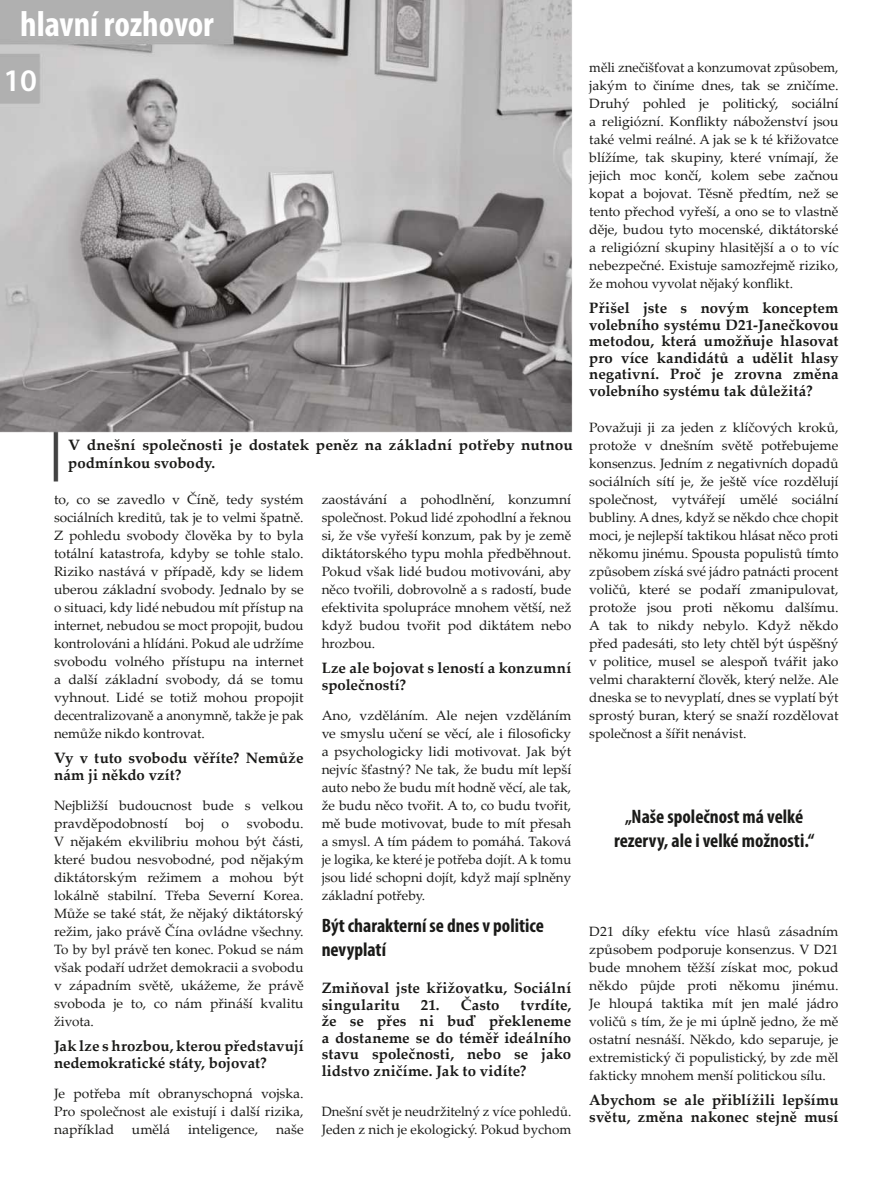
<style>
.page{position:relative;width:893px;height:1191px;background:#fff}
.page>*{position:absolute;margin:0;border:0;box-sizing:border-box;transform-origin:0 0}
.t1{font:700 condensed 36px "Myriad Pro";color:#fff}
.t2{font:600 31.5px "Myriad Pro";color:#fff}
.t3{font:700 condensed 19.5px/23.4px "Myriad Pro";color:#1a1a18}
.t4{font:700 15px/16.5px "Palatino Linotype";letter-spacing:.005em;color:#1a1a18}
.t5{font:13.5px/18px "Palatino Linotype";color:#1a1a18;text-align:justify}
</style>
<div class="page">
<img style="left:0;top:0;width:573px;height:433px">
<h1 class="t1" style="left:20px;top:1px;width:195px">hlavní rozhovor</h1>
<h2 class="t2" style="left:3px;top:60px;width:35px">10</h2>
<p class="t4" style="left:68px;top:438px;width:506px;line-height:18px">V dnešní společnosti je dostatek peněz na základní potřeby nutnou podmínkou svobody.</p>
<p class="t5" style="left:54px;top:492px;width:251px">to, co se zavedlo v Číně, tedy systém sociálních kreditů, tak je to velmi špatně.<br>Z pohledu svobody člověka by to byla totální katastrofa, kdyby se tohle stalo.<br>Riziko nastává v případě, kdy se lidem uberou základní svobody. Jednalo by se o situaci, kdy lidé nebudou mít přístup na internet, nebudou se moct propojit, budou kontrolováni a hlídáni. Pokud ale udržíme svobodu volného přístupu na internet a další základní svobody, dá se tomu vyhnout. Lidé se totiž mohou propojit decentralizovaně a anonymně, takže je pak nemůže nikdo kontrovat.</p>
<p class="t4" style="left:54px;top:751px;width:251px">Vy v tuto svobodu věříte? Nemůže nám ji někdo vzít?</p>
<p class="t5" style="left:54px;top:798px;width:251px">Nejbližší budoucnost bude s velkou pravděpodobností</p>
<p class="t5" style="left:54px;top:816px;width:251px;text-indent:193px">svobodu.<br>V nějakém ekvilibriu mohou být části, které budou nesvobodné, pod nějakým diktátorským režimem a mohou být lokálně stabilní. Třeba Severní Korea.<br>Může se také stát, že nějaký diktátorský režim, jako právě Čína ovládne všechny.<br>To by byl právě ten konec. Pokud se nám však podaří udržet demokracii a svobodu v západním světě, ukážeme, že právě svoboda je to, co nám přináší kvalitu života.</p>
<p class="t4" style="left:54px;top:1039px;width:251px">Jak lze s hrozbou, kterou představují nedemokratické státy, bojovat?</p>
<p class="t5" style="left:54px;top:1086px;width:251px">Je potřeba mít obranyschopná vojska.<br>Pro společnost ale existují i další rizika, například</p>
<p class="t5" style="left:185px;top:816px;width:20px">boj</p>
<p class="t5" style="left:222px;top:816px;width:9px">o</p>
<p class="t5" style="left:132px;top:1122px;width:40px">umělá</p>
<p class="t5" style="left:188px;top:1122px;width:72px">inteligence,</p>
<p class="t5" style="left:276px;top:1122px;width:29px">naše</p>
<p class="t5" style="left:322px;top:492px;width:251px">zaostávání a pohodlnění, konzumní společnost. Pokud lidé zpohodlní a řeknou si, že vše vyřeší konzum, pak by je země diktátorského typu mohla předběhnout.<br>Pokud však lidé budou motivováni, aby něco tvořili, dobrovolně a s radostí, bude efektivita spolupráce mnohem větší, než když budou tvořit pod diktátem nebo hrozbou.</p>
<p class="t4" style="left:322px;top:661px;width:251px">Lze ale bojovat s leností a konzumní společností?</p>
<p class="t5" style="left:322px;top:708px;width:251px">Ano, vzděláním. Ale nejen vzděláním ve smyslu učení se věcí, ale i filosoficky a psychologicky lidi motivovat. Jak být nejvíc šťastný? Ne tak, že budu mít lepší auto nebo že budu mít hodně věcí, ale tak, že budu něco tvořit. A to, co budu tvořit, mě bude motivovat, bude to mít přesah a smysl. A tím pádem to pomáhá. Taková je logika, ke které je potřeba dojít. A k tomu jsou lidé schopni dojít, když mají splněny základní potřeby.</p>
<h3 class="t3" style="left:322px;top:913px;width:224px">Být charakterní se dnes v politice nevyplatí</h3>
<p class="t4" style="left:322px;top:981px;width:251px">Zmiňoval jste křižovatku, Sociální singularitu</p>
<p class="t4" style="left:421px;top:998px;width:80px">21. Často</p>
<p class="t4" style="left:322px;top:998px;width:251px;text-align:justify;text-indent:199px">tvrdíte, že se přes ni buď překleneme a dostaneme se do téměř ideálního stavu společnosti, nebo se jako lidstvo zničíme. Jak to vidíte?</p>
<p class="t5" style="left:322px;top:1104px;width:251px">Dnešní svět je neudržitelný z více pohledů.<br>Jeden z nich je ekologický. Pokud bychom</p>
<p class="t5" style="left:589px;top:60px;width:251px">měli znečišťovat a konzumovat způsobem, jakým to činíme dnes, tak se zničíme.<br>Druhý pohled je politický, sociální a religiózní. Konflikty náboženství jsou také velmi reálné. A jak se k té křižovatce blížíme, tak skupiny, které vnímají, že jejich moc končí, kolem sebe začnou kopat a bojovat. Těsně předtím, než se tento přechod vyřeší, a ono se to vlastně děje, budou tyto mocenské, diktátorské a religiózní skupiny hlasitější a o to víc nebezpečné. Existuje samozřejmě riziko, že mohou vyvolat nějaký konflikt.</p>
<p class="t4" style="left:589px;top:301px;width:251px;text-align:justify">Přišel jste s novým konceptem volebního systému D21-Janečkovou metodou, která umožňuje hlasovat pro více kandidátů a udělit hlasy negativní. Proč je zrovna změna volebního systému tak důležitá?</p>
<p class="t5" style="left:589px;top:420px;width:251px">Považuji ji za jeden z klíčových kroků, protože v dnešním světě potřebujeme konsenzus. Jedním z negativních dopadů sociálních sítí je, že ještě více rozdělují společnost, vytvářejí umělé sociální bubliny. A dnes, když se někdo chce chopit moci, je nejlepší taktikou hlásat něco proti někomu jinému. Spousta populistů tímto způsobem získá své jádro patnácti procent voličů, které se podaří zmanipulovat, protože jsou proti někomu dalšímu.<br>A tak to nikdy nebylo. Když někdo před padesáti, sto lety chtěl být úspěšný v politice, musel se alespoň tvářit jako velmi charakterní člověk, který nelže. Ale dneska se to nevyplatí, dnes se vyplatí být sprostý buran, který se snaží rozdělovat společnost a šířit nenávist.</p>
<h3 class="t3" style="left:614px;top:804px;width:202px;line-height:24px;text-align:center">„Naše společnost má velké rezervy, ale i velké možnosti.“</h3>
<p class="t5" style="left:589px;top:924px;width:251px">D21 díky efektu více hlasů zásadním způsobem podporuje konsenzus. V D21 bude mnohem těžší získat moc, pokud někdo půjde proti někomu jinému.<br>Je hloupá taktika mít jen malé jádro voličů s tím, že je mi úplně jedno, že mě ostatní nesnáší. Někdo, kdo separuje, je extremistický či populistický, by zde měl fakticky mnohem menší politickou sílu.</p>
<p class="t4" style="left:589px;top:1093px;width:251px">Abychom se ale přiblížili lepšímu světu, změna nakonec stejně musí</p>
</div>
